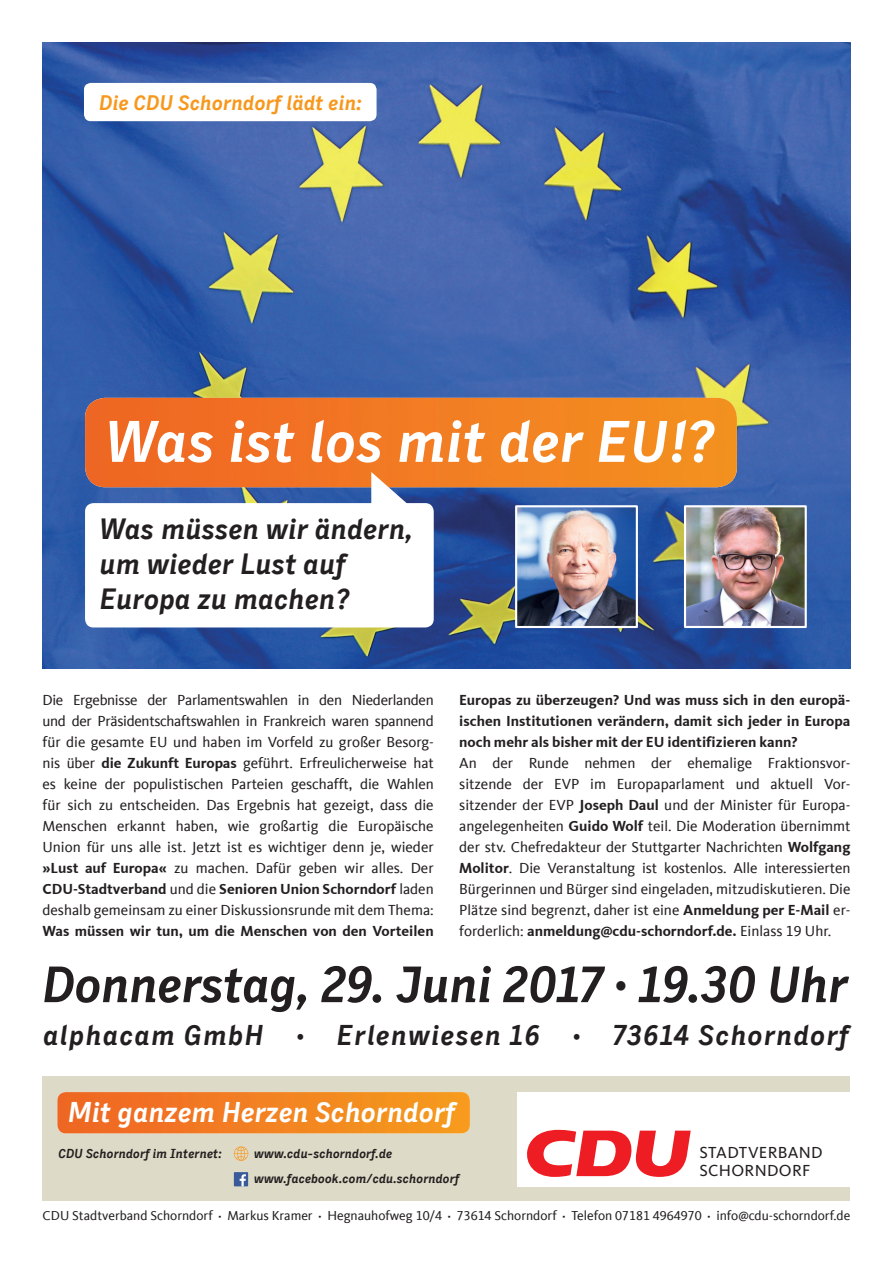
<style>
.page{position:relative;width:893px;height:1263px;background:#fff}
.page>*{position:absolute;margin:0;border:0;box-sizing:border-box;transform-origin:0 0}
.t1{font:italic 700 58.65px "CDU Skopex";color:#fff}
.t2{font:italic 700 51px "CDU Skopex";letter-spacing:-.01em;color:#231f20}
.t3{font:italic 700 29.25px/35.1px "CDU Skopex";color:#231f20}
.t4{font:italic 700 28.5px "CDU Skopex";letter-spacing:.04em;color:#231f20}
.t5{font:italic 700 28.5px "CDU Skopex";color:#fff}
.t6{font:italic 700 21px "CDU Skopex";color:#f7981d}
.t7{font:16.65px/18px "CDU Kievit Tab";letter-spacing:.02em;color:#231f20}
.t8{font:15px/21px "CDU Kievit Tab";color:#231f20;text-align:justify}
.t9{font:700 15px/21px "CDU Kievit Tab";color:#231f20;text-align:justify}
.t10{font:13.35px "CDU Kievit Tab";color:#231f20}
.t11{font:italic 700 12.9px "CDU Skopex";color:#231f20}
.s1{font-weight:700}
.s2{font-size:35.85px}
.s3{font-size:22.2px}
.s4{font-size:7.8px}
</style>
<div class="page">
<img style="left:43px;top:43px;width:807px;height:626px">
<div style="left:85px;top:503px;width:349px;height:124px;background:#fff;border-radius:9px"></div>
<div style="left:43px;top:1076px;width:807px;height:124px;background:#dddbc7"></div>
<div style="left:517px;top:1092px;width:333px;height:94px;background:#fff"></div>
<svg style="left:527px;top:1130px;width:164px;height:47px"></svg>
<img style="left:85px;top:398px;width:652px;height:89px">
<svg style="left:371px;top:472px;width:46px;height:32px"></svg>
<div style="left:84px;top:83px;width:293px;height:38px;background:#fff;border-radius:7px"></div>
<div style="left:234px;top:1172px;width:14px;height:14px;background:#3b5a9a"></div>
<svg style="left:240px;top:1174px;width:6px;height:12px"></svg>
<svg style="left:234px;top:1146px;width:14px;height:15px"></svg>
<img style="left:57px;top:1092px;width:413px;height:41px">
<img style="left:518px;top:508px;width:117px;height:117px">
<div style="left:515px;top:505px;width:123px;height:123px;border:2px solid #fff"></div>
<img style="left:687px;top:508px;width:117px;height:117px">
<div style="left:684px;top:505px;width:123px;height:123px;border:2px solid #fff"></div>
<h3 class="t6" style="left:99px;top:90px;width:265px">Die CDU Schorndorf lädt ein:</h3>
<h1 class="t1" style="left:106px;top:407px;width:611px">Was ist los mit der EU!?</h1>
<h3 class="t3" style="left:100px;top:511px;width:315px">Was müssen wir ändern, um wieder Lust auf<br>Europa zu machen?</h3>
<p class="t8" style="left:43px;top:690px;width:393px">Die Ergebnisse der Parlamentswahlen in den Niederlanden und der Präsidentschaftswahlen in Frankreich waren spannend für die gesamte EU und haben im Vorfeld zu großer Besorg&shy;nis über <span class="s1">die Zukunft Europas</span> geführt. Erfreulicherweise hat es keine der populistischen Parteien geschafft, die Wahlen für sich zu entscheiden. Das Ergebnis hat gezeigt, dass die Menschen erkannt haben, wie großartig die Europäische Union für uns alle ist. Jetzt ist es wichtiger denn je, wieder <span class="s1">»Lust auf Europa«</span> zu machen. Dafür geben wir alles. Der <span class="s1">CDU-Stadtverband</span> und die <span class="s1">Senioren Union Schorndorf</span> laden deshalb gemeinsam zu einer Diskussionsrunde mit dem Thema:</p>
<p class="t9" style="left:43px;top:920px;width:393px">Was müssen wir tun, um die Menschen von den Vorteilen</p>
<p class="t9" style="left:459px;top:689px;width:393px">Europas zu überzeugen? Und was muss sich in den europä&shy;ischen Institutionen verändern, damit sich jeder in Europa noch mehr als bisher mit der EU identifizieren kann?</p>
<p class="t8" style="left:459px;top:752px;width:393px">An der Runde nehmen der ehemalige Fraktionsvor&shy;sitzende der EVP im Europaparlament und aktuell Vor&shy;sitzender der EVP <span class="s1">Joseph Daul</span> und der Minister für Europa&shy;angelegenheiten <span class="s1">Guido Wolf</span> teil. Die Moderation übernimmt der stv. Chefredakteur der Stuttgarter Nachrichten <span class="s1">Wolfgang Molitor</span>. Die Veranstaltung ist kostenlos. Alle interessierten Bürgerinnen und Bürger sind eingeladen, mitzudiskutieren. Die Plätze sind begrenzt, daher ist eine <span class="s1">Anmeldung per E-Mail</span> er&shy;forderlich: <span class="s1">anmeldung@cdu-schorndorf.de.</span> Einlass 19 Uhr.</p>
<h2 class="t2" style="left:42px;top:954px;width:807px">Donnerstag, 29. Juni 2017 <span class="s2">•</span> 19.30 Uhr</h2>
<h3 class="t4" style="left:43px;top:1019px;width:808px">alphacam GmbH <span class="s3">•</span> Erlenwiesen 16 <span class="s3">•</span> 73614 Schorndorf</h3>
<h3 class="t5" style="left:68px;top:1095px;width:389px">Mit ganzem Herzen Schorndorf</h3>
<p class="t11" style="left:58px;top:1146px;width:165px">CDU Schorndorf im Internet:</p>
<p class="t7" style="left:699px;top:1144px;width:125px">STADTVERBAND<br>SCHORNDORF</p>
<p class="t11" style="left:254px;top:1146px;width:140px">www.cdu-schorndorf.de</p>
<p class="t11" style="left:254px;top:1171px;width:207px">www.facebook.com/cdu.schorndorf</p>
<p class="t10" style="left:43px;top:1208px;width:809px">CDU Stadtverband Schorndorf <span class="s4">•</span> Markus Kramer <span class="s4">•</span> Hegnauhofweg 10/4 <span class="s4">•</span> 73614 Schorndorf <span class="s4">•</span> Telefon 07181 4964970 <span class="s4">•</span> info@cdu-schorndorf.de</p>
</div>
